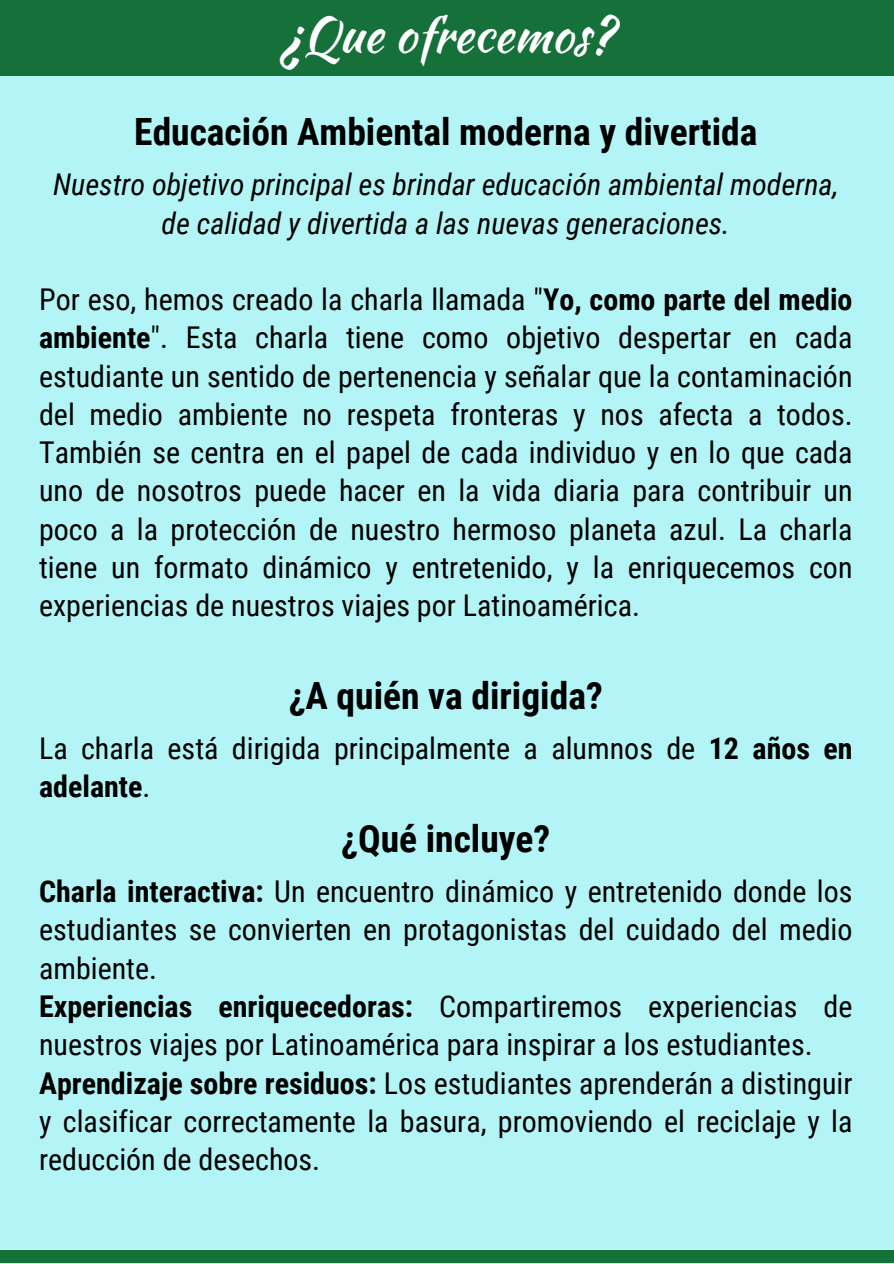
<style>
.page{position:relative;width:894px;height:1264px;background:#fff}
.page>*{position:absolute;margin:0;border:0;box-sizing:border-box;transform-origin:0 0}
.t1{font:49.2px "Kaushan Script";color:#fff}
.t2{font:700 37.5px "Roboto Condensed";color:#000}
.t3{font:30px/38.2px "Roboto Condensed";color:#000;text-align:justify}
.t4{font:italic 30px/38.2px "Roboto Condensed";color:#000;text-align:center}
.s1{font-weight:700}
</style>
<div class="page">
<div style="left:0;top:0;width:893px;height:1263px;background:#b3f5f6"></div>
<div style="left:0;top:0;width:893px;height:75px;background:#16703a"></div>
<div style="left:0;top:1250px;width:893px;height:12px;background:#16703a"></div>
<h1 class="t1" style="left:280px;top:-2px;width:335px">¿Que ofrecemos?</h1>
<p class="t2" style="left:134px;top:110px;width:624px">Educación Ambiental moderna y divertida</p>
<p class="t4" style="left:53px;top:166px;width:786px">Nuestro objetivo principal es brindar educación ambiental moderna, de calidad y divertida a las nuevas generaciones.</p>
<p class="t3" style="left:39px;top:281px;width:814px">Por eso, hemos creado la charla llamada "<span class="s1">Yo, como parte del medio ambiente</span>". Esta charla tiene como objetivo despertar en cada estudiante un sentido de pertenencia y señalar que la contaminación del medio ambiente no respeta fronteras y nos afecta a todos.<br>También se centra en el papel de cada individuo y en lo que cada uno de nosotros puede hacer en la vida diaria para contribuir un poco a la protección de nuestro hermoso planeta azul. La charla tiene un formato dinámico y entretenido, y la enriquecemos con experiencias de nuestros viajes por Latinoamérica.</p>
<p class="t2" style="left:289px;top:673px;width:315px">¿A quién va dirigida?</p>
<p class="t3" style="left:39px;top:729px;width:814px">La charla está dirigida principalmente a alumnos de <span class="s1">12 años en adelante</span>.</p>
<p class="t2" style="left:341px;top:816px;width:210px">¿Qué incluye?</p>
<p class="t3" style="left:39px;top:872px;width:814px"><span class="s1">Charla interactiva:</span> Un encuentro dinámico y entretenido donde los estudiantes se convierten en protagonistas del cuidado del medio ambiente.</p>
<p class="t3" style="left:39px;top:987px;width:814px"><span class="s1">Experiencias enriquecedoras:</span> Compartiremos experiencias de nuestros viajes por Latinoamérica para inspirar a los estudiantes.</p>
<p class="t3" style="left:39px;top:1064px;width:814px"><span class="s1">Aprendizaje sobre residuos:</span> Los estudiantes aprenderán a distinguir y clasificar correctamente la basura, promoviendo el reciclaje y la reducción de desechos.</p>
</div>
